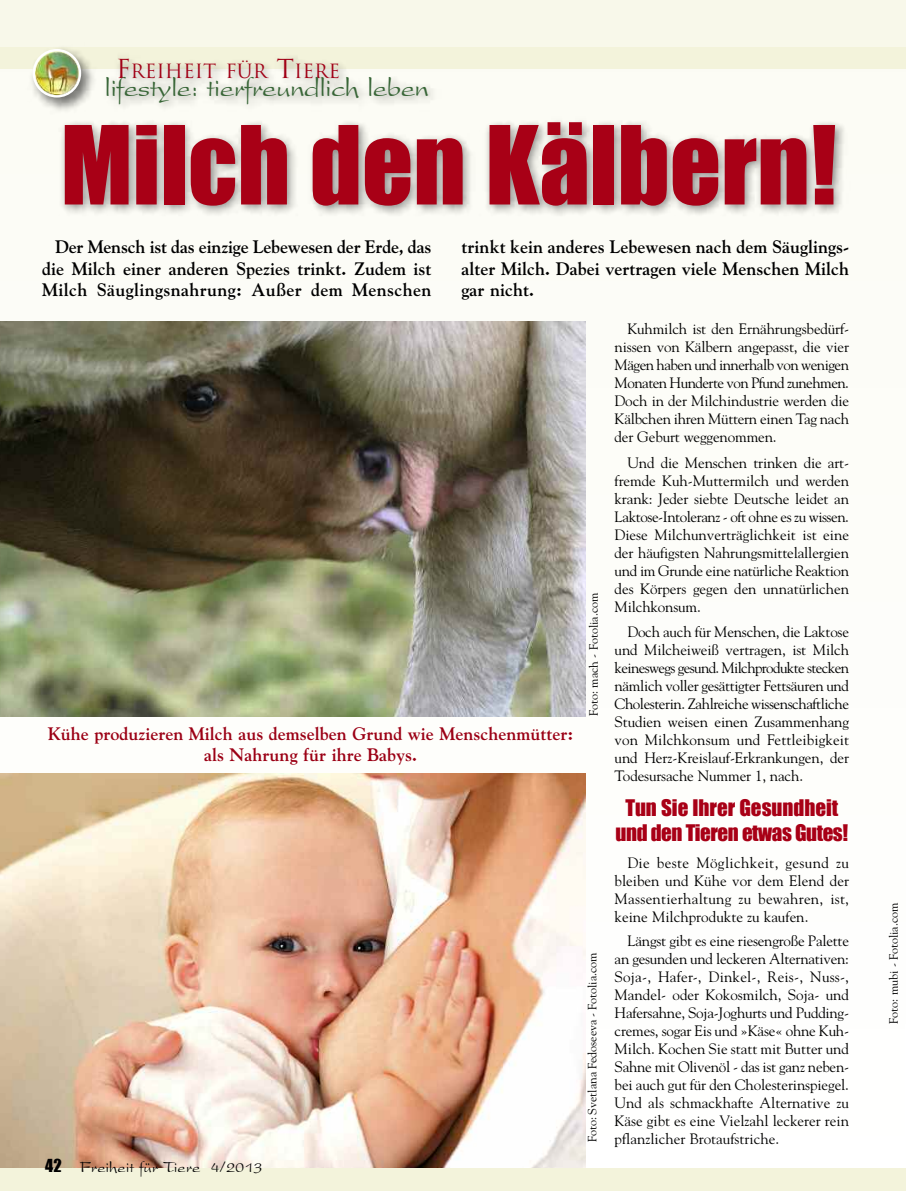
<style>
.page{position:relative;width:906px;height:1191px;background:#fff}
.page>*{position:absolute;margin:0;border:0;box-sizing:border-box;transform-origin:0 0}
.t1{font:100.5px "Impact";color:#a80016}
.t2{font:29.1px "President Plain";letter-spacing:-.02em;color:#376536}
.t3{font:21px/25.2px "Impact";letter-spacing:-.01em;color:#a80016;text-align:center}
.t4{font:19.2px "Trajan";color:#a10016}
.t5{font:700 18px/21.6px "Goudy";color:#000;text-align:justify}
.t6{font:700 18px/21.6px "Goudy";color:#9b0014;text-align:center}
.t7{font:16.5px "President Plain";color:#000}
.t8{font:15px/18px "Goudy";letter-spacing:-.005em;color:#000;text-align:justify}
.t9{font:12px "Goudy";color:#000}
.s1{font-size:25.5px}
.s2{font-family:"Impact"}
</style>
<div class="page">
<div style="left:0;top:46px;width:906px;height:1132px;background:#fdfdfa"></div>
<hr style="left:905px;top:1023px;width:1px;height:148px;background:#fff">
<img style="left:0;top:773px;width:585px;height:395px">
<img style="left:0;top:321px;width:585px;height:395px">
<img style="left:59px;top:121px;width:786px;height:95px">
<div style="left:0;top:46px;width:906px;height:23px;background:#f3f3db"></div>
<div style="left:0;top:0;width:906px;height:47px;background:#f8f8ea"></div>
<div style="left:0;top:1168px;width:906px;height:23px;background:#f3f3db"></div>
<img style="left:30px;top:48px;width:40px;height:64px">
<img style="left:33px;top:49px;width:36px;height:49px">
<img style="left:69px;top:48px;width:229px;height:62px">
<img style="left:95px;top:64px;width:738px;height:77px">
<p class="t4" style="left:116px;top:60px;width:226px"><span class="s1">F</span>REIHEIT FÜR <span class="s1">T</span>IERE</p>
<h2 class="t2" style="left:105px;top:76px;width:326px">lifestyle: tierfreundlich leben</h2>
<h1 class="t1" style="left:61px;top:103px;width:777px">Milch den Kälbern!</h1>
<p class="t5" style="left:42px;top:236px;width:391px;text-indent:13px">Der Mensch ist das einzige Lebewesen der Erde, das die Milch einer anderen Spezies trinkt. Zudem ist Milch Säuglingsnahrung: Außer dem Menschen</p>
<p class="t5" style="left:461px;top:236px;width:389px">trinkt kein anderes Lebewesen nach dem Säuglings&shy;alter Milch. Dabei vertragen viele Menschen Milch gar nicht.</p>
<p class="t6" style="left:48px;top:722px;width:527px">Kühe produzieren Milch aus demselben Grund wie Menschenmütter: als Nahrung für ihre Babys.</p>
<p class="t9" style="left:587px;top:716px;width:125px;rotate:-90deg">Foto: mach - Fotolia.com</p>
<p class="t7" style="left:45px;top:1161px;width:219px"><span class="s2">42</span> Freiheit für Tiere 4/2013</p>
<p class="t9" style="left:585px;top:1142px;width:192px;rotate:-90deg">Foto: Svetlana Fedoseeva - Fotolia.com</p>
<p class="t8" style="left:614px;top:320px;width:236px;text-indent:13px">Kuhmilch ist den Ernährungsbedürf&shy;nissen von Kälbern angepasst, die vier Mägen haben und innerhalb von wenigen Monaten Hunderte von Pfund zunehmen.<br>Doch in der Milchindustrie werden die Kälbchen ihren Müttern einen Tag nach der Geburt weggenommen.</p>
<p class="t8" style="left:614px;top:454px;width:236px;text-indent:13px">Und die Menschen trinken die art&shy;fremde Kuh-Muttermilch und werden krank: Jeder siebte Deutsche leidet an Laktose-Intoleranz - oft ohne es zu wissen.<br>Diese Milchunverträglichkeit ist eine der häufigsten Nahrungsmittelallergien und im Grunde eine natürliche Reaktion des Körpers gegen den unnatürlichen Milchkonsum.</p>
<p class="t8" style="left:614px;top:623px;width:236px;text-indent:13px">Doch auch für Menschen, die Laktose und Milcheiweiß vertragen, ist Milch keineswegs gesund. Milchprodukte stecken nämlich voller gesättigter Fettsäuren und Cholesterin. Zahlreiche wissenschaftliche Studien weisen einen Zusammenhang von Milchkonsum und Fettleibigkeit und Herz-Kreislauf-Erkrankungen, der Todesursache Nummer 1, nach.</p>
<h3 class="t3" style="left:615px;top:795px;width:234px">Tun Sie Ihrer Gesundheit und den Tieren etwas Gutes!</h3>
<p class="t8" style="left:614px;top:853px;width:236px;text-indent:13px">Die beste Möglichkeit, gesund zu bleiben und Kühe vor dem Elend der Massentierhaltung zu bewahren, ist, keine Milchprodukte zu kaufen.</p>
<p class="t8" style="left:614px;top:932px;width:236px;text-indent:13px">Längst gibt es eine riesengroße Palette an gesunden und leckeren Alternativen:<br>Soja-, Hafer-, Dinkel-, Reis-, Nuss-, Mandel- oder Kokosmilch, Soja- und Hafersahne, Soja-Joghurts und Pudding&shy;cremes, sogar Eis und »Käse« ohne Kuh-Milch. Kochen Sie statt mit Butter und Sahne mit Olivenöl - das ist ganz neben&shy;bei auch gut für den Cholesterinspiegel.<br>Und als schmackhafte Alternative zu Käse gibt es eine Vielzahl leckerer rein pflanzlicher Brotaufstriche.</p>
<p class="t9" style="left:886px;top:1023px;width:123px;rotate:-90deg">Foto: mubi - Fotolia.com</p>
</div>
